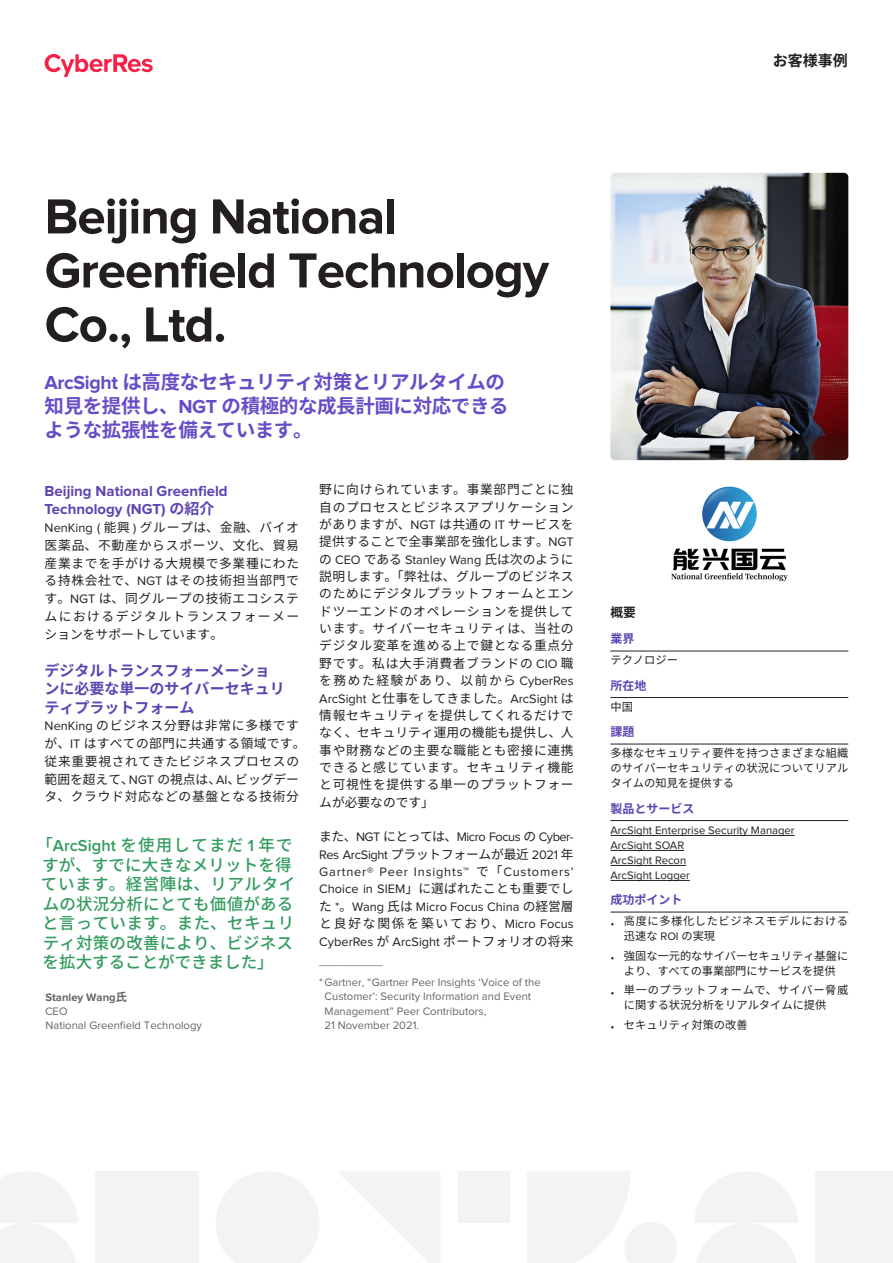
<style>
.page{position:relative;width:893px;height:1263px;background:#fff}
.page>*{position:absolute;margin:0;border:0;box-sizing:border-box;transform-origin:0 0}
.Title_34_36{font:700 51px/54px "Proxima Nova";letter-spacing:-.02em;color:#231f20}
.Intro_13_16_Purple{font:700 19.5px "Source Han Sans JP";letter-spacing:-.02em;color:#664dc7}
.Pull_Quote{font:500 16.5px/19.5px "Source Han Sans JP";letter-spacing:.015em;color:#339c5f}
.Header_b_Level1{font:700 15px/18.5px "Proxima Nova";color:#5c45b3}
.Header_b_Level1-2{font:700 15px/18.5px "Source Han Sans JP";color:#5c45b3}
.Asset_Type{font:700 15px "Source Han Sans JP";color:#231f20}
.Body_c_8_5_11_5{font:12.75px/17.4px "Source Han Sans JP";letter-spacing:.055em;color:#231f20;text-align:justify}
.Body_c_8_5_11_5-2{font:12.75px/17.4px "Proxima Nova";color:#231f20;text-align:justify}
.Sidebar_Header_B{font:700 12.75px "Source Han Sans JP";color:#231f20}
.Sidebar_Subhead{font:700 12px "Source Han Sans JP";color:#5c45b3}
.Caption_Rule{font:11.25px/14.2px "Proxima Nova";color:#656668}
.Body_d_7_5_10{font:11.25px/15px "Source Han Sans JP";color:#231f20;text-align:justify}
.Body_d_7_5_10-2{font:11.25px "Proxima Nova";color:#231f20}
.Body_d_7_5_10-3{font:11.25px/15px "Source Han Sans JP";letter-spacing:.05em;color:#231f20}
.t1{font:700 11.25px "Proxima Nova";color:#656668}
.s1{font-family:"Proxima Nova"}
.s2{font-family:"Source Han Sans JP"}
.s3{font-family:"Proxima Nova";font-weight:600}
</style>
<div class="page">
<hr style="left:610px;top:651px;width:238px;height:1px;background:#231f20">
<hr style="left:610px;top:697px;width:238px;height:1px;background:#231f20">
<hr style="left:610px;top:744px;width:238px;height:1px;background:#231f20">
<hr style="left:610px;top:820px;width:238px;height:1px;background:#231f20">
<hr style="left:610px;top:835px;width:185px;height:1px;background:#231f20">
<hr style="left:610px;top:850px;width:74px;height:1px;background:#231f20">
<hr style="left:610px;top:865px;width:76px;height:1px;background:#231f20">
<hr style="left:610px;top:880px;width:80px;height:1px;background:#231f20">
<hr style="left:610px;top:912px;width:238px;height:1px;background:#231f20">
<svg style="left:45px;top:54px;width:108px;height:23px"></svg>
<div style="left:815px;top:1171px;width:78px;height:92px;background:#f3f3f3"></div>
<div style="left:95px;top:1171px;width:104px;height:92px;background:#f3f3f3"></div>
<div style="left:458px;top:1171px;width:52px;height:52px;background:#f3f3f3"></div>
<svg style="left:339px;top:1172px;width:101px;height:91px"></svg>
<svg style="left:216px;top:1172px;width:103px;height:91px"></svg>
<svg style="left:527px;top:1172px;width:150px;height:91px"></svg>
<svg style="left:0;top:1172px;width:77px;height:91px"></svg>
<svg style="left:695px;top:1172px;width:103px;height:91px"></svg>
<img style="left:610px;top:173px;width:238px;height:287px">
<img style="left:671px;top:486px;width:117px;height:96px">
<p class="Asset_Type" style="left:773px;top:52px;width:76px">お客様事例</p>
<p class="Title_34_36" style="left:45px;top:192px;width:506px">Beijing National<br>Greenfield Technology<br>Co., Ltd.</p>
<p class="Intro_13_16_Purple" style="left:45px;top:371px;width:462px"><span class="s1">ArcSight</span> は高度なセキュリティ対策とリアルタイムの</p>
<p class="Intro_13_16_Purple" style="left:45px;top:395px;width:465px">知見を提供し、<span class="s1">NGT</span> の積極的な成長計画に対応できる</p>
<p class="Intro_13_16_Purple" style="left:45px;top:419px;width:269px">ような拡張性を備えています。</p>
<p class="Header_b_Level1" style="left:45px;top:482px;width:185px">Beijing National Greenfield<br>Technology (NGT) <span class="s2">の紹介</span></p>
<p class="Body_c_8_5_11_5" style="left:45px;top:519px;width:256px"><span class="s1">NenKing (</span> 能興 <span class="s1">)</span> グループは、金融、バイオ医薬品、不動産からスポーツ、文化、貿易産業までを手がける大規模で多業種にわたる持株会社で、<span class="s1">NGT</span> はその技術担当部門です。<span class="s1">NGT</span> は、同グループの技術エコシステムにおけるデジタルトランスフォーメーションをサポートしています。</p>
<p class="Header_b_Level1-2" style="left:45px;top:661px;width:241px">デジタルトランスフォーメーションに必要な単一のサイバーセキュリティプラットフォーム</p>
<p class="Body_c_8_5_11_5" style="left:45px;top:717px;width:262px;text-align:left"><span class="s1">NenKing</span> のビジネス分野は非常に多様ですが、<span class="s1">IT</span> はすべての部門に共通する領域です。従来重要視されてきたビジネスプロセスの範囲を超えて、<span class="s1">NGT</span> の視点は、<span class="s1">AI</span>、ビッグデータ、クラウド対応などの基盤となる技術分</p>
<p class="Pull_Quote" style="left:36px;top:836px;width:260px">「<span class="s3">ArcSight</span> を使用してまだ <span class="s3">1</span> 年ですが、すでに大きなメリットを得ています。経営陣は、リアルタイムの状況分析にとても価値があると言っています。また、セキュリティ対策の改善により、ビジネスを拡大することができました」</p>
<p class="t1" style="left:45px;top:992px;width:83px">Stanley Wang<span class="s2">氏</span></p>
<p class="Caption_Rule" style="left:45px;top:1004px;width:24px">CEO</p>
<p class="Caption_Rule" style="left:46px;top:1019px;width:158px">National Greenfield Technology</p>
<p class="Body_c_8_5_11_5" style="left:319px;top:481px;width:256px">野に向けられています。事業部門ごとに独自のプロセスとビジネスアプリケーションがありますが、<span class="s1">NGT</span> は共通の <span class="s1">IT</span> サービスを提供することで全事業部を強化します。<span class="s1">NGT</span>の <span class="s1">CEO</span> である <span class="s1">Stanley Wang</span> 氏は次のように説明します。「弊社は、グループのビジネスのためにデジタルプラットフォームとエンドツーエンドのオペレーションを提供しています。サイバーセキュリティは、当社のデジタル変革を進める上で鍵となる重点分野です。私は大手消費者ブランドの <span class="s1">CIO</span> 職を務めた経験があり、以前から <span class="s1">CyberRes ArcSight</span> と仕事をしてきました。<span class="s1">ArcSight</span> は情報セキュリティを提供してくれるだけでなく、セキュリティ運用の機能も提供し、人事や財務などの主要な職能とも密接に連携できると感じています。セキュリティ機能と可視性を提供する単一のプラットフォームが必要なのです」</p>
<p class="Body_c_8_5_11_5-2" style="left:319px;top:829px;width:256px"><span class="s2">また、</span>NGT <span class="s2">にとっては、</span>Micro Focus <span class="s2">の</span> Cyber-Res ArcSight <span class="s2">プラットフォームが最近</span> 2021 <span class="s2">年</span>Gartner® Peer Insights™ <span class="s2">で「</span>Customers’ Choice in SIEM<span class="s2">」に選ばれたことも重要でした</span> *<span class="s2">。</span>Wang <span class="s2">氏は</span> Micro Focus China <span class="s2">の経営層と良好な関係を築いており、</span>Micro Focus CyberRes <span class="s2">が</span> ArcSight <span class="s2">ポートフォリオの将来</span></p>
<p class="Caption_Rule" style="left:319px;top:955px;width:65px">__________</p>
<p class="Caption_Rule" style="left:325px;top:976px;width:218px;text-indent:-5px">*Gartner, “Gartner Peer Insights ‘Voice of the Customer’: Security Information and Event Management” Peer Contributors,<br>21 November 2021.</p>
<p class="Sidebar_Header_B" style="left:610px;top:605px;width:27px">概要</p>
<p class="Sidebar_Subhead" style="left:610px;top:632px;width:25px">業界</p>
<p class="Body_d_7_5_10" style="left:610px;top:653px;width:69px">テクノロジー</p>
<p class="Sidebar_Subhead" style="left:610px;top:679px;width:37px">所在地</p>
<p class="Body_d_7_5_10" style="left:610px;top:699px;width:24px">中国</p>
<p class="Sidebar_Subhead" style="left:610px;top:725px;width:25px">課題</p>
<p class="Body_d_7_5_10" style="left:610px;top:746px;width:239px">多様なセキュリティ要件を持つさまざまな組織のサイバーセキュリティの状況についてリアルタイムの知見を提供する</p>
<p class="Sidebar_Subhead" style="left:610px;top:802px;width:85px">製品とサービス</p>
<p class="Body_d_7_5_10-2" style="left:610px;top:825px;width:186px">ArcSight Enterprise Security Manager</p>
<p class="Body_d_7_5_10-2" style="left:610px;top:840px;width:75px">ArcSight SOAR</p>
<p class="Body_d_7_5_10-2" style="left:610px;top:855px;width:77px">ArcSight Recon</p>
<p class="Body_d_7_5_10-2" style="left:610px;top:870px;width:81px">ArcSight Logger</p>
<p class="Sidebar_Subhead" style="left:610px;top:893px;width:73px">成功ポイント</p>
<p class="Body_d_7_5_10-3" style="left:624px;top:914px;width:226px;text-indent:-14px"><span class="s1">•</span> 高度に多様化したビジネスモデルにおける迅速な <span class="s1">ROI</span> の実現</p>
<p class="Body_d_7_5_10" style="left:610px;top:948px;width:239px;text-align:center"><span class="s1">•</span> 強固な一元的なサイバーセキュリティ基盤により、すべての事業部門にサービスを提供</p>
<p class="Body_d_7_5_10" style="left:624px;top:983px;width:226px;text-indent:-14px"><span class="s1">•</span> 単一のプラットフォームで、サイバー脅威に関する状況分析をリアルタイムに提供</p>
<p class="Body_d_7_5_10" style="left:610px;top:1017px;width:139px"><span class="s1">•</span> セキュリティ対策の改善</p>
</div>
